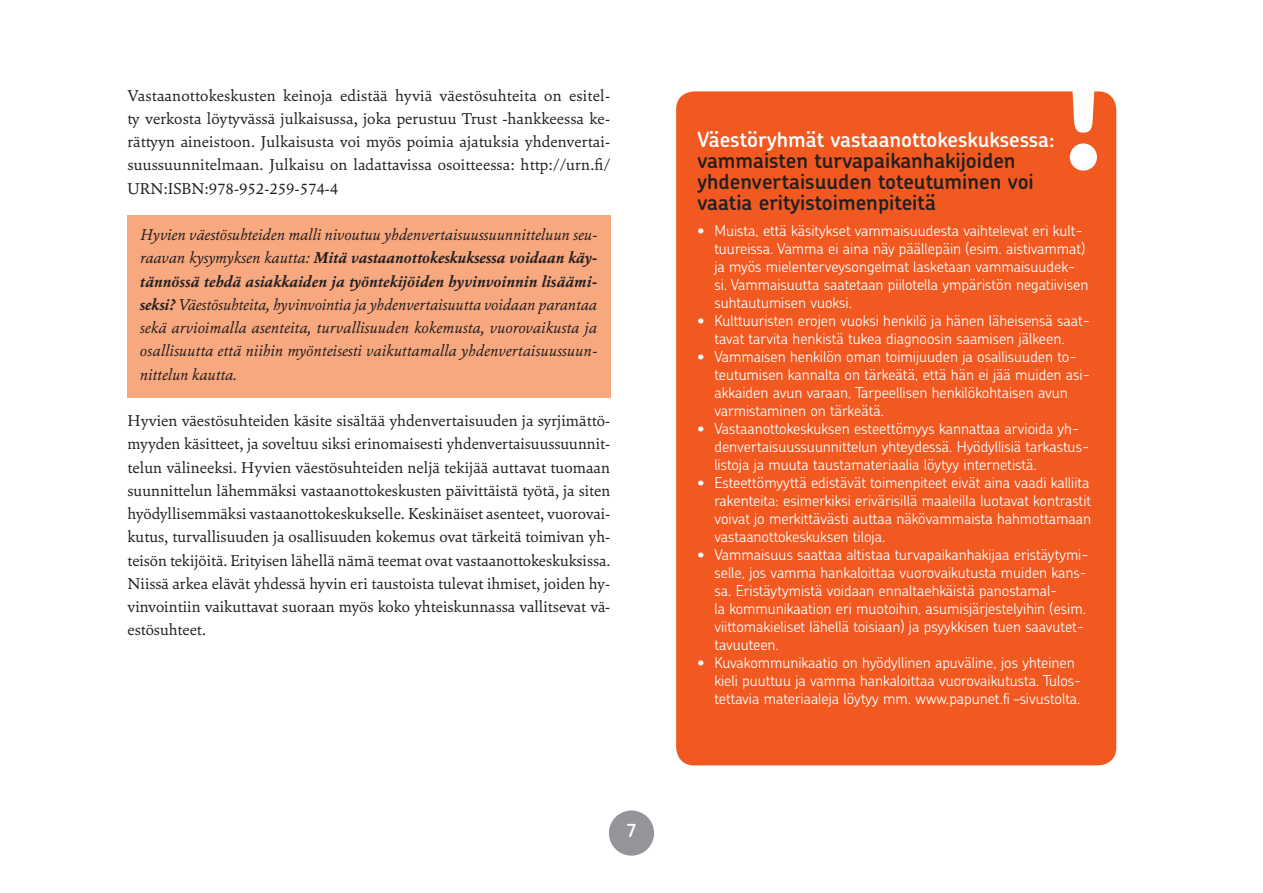
<style>
.page{position:relative;width:1263px;height:893px;background:#fff}
.page>*{position:absolute;margin:0;border:0;box-sizing:border-box;transform-origin:0 0}
.t1{font:800 150px "Chevin";color:#fff}
.kuvatext_ei_rivitys{font:600 21px/21px "Chevin";color:#231f20}
.t2{font:600 18px "Chevin";color:#fff}
.leipä{font:15.75px/23.2px "Cala";color:#231f20;text-align:justify}
.leipä-2{font:italic 15.75px/23.2px "Cala";color:#231f20;text-align:justify}
.t3{font:300 15px/18px "Chevin";color:#fff}
.s1{font-weight:700}
.s2{color:#fff}
</style>
<div class="page">
<div style="left:609px;top:810px;width:45px;height:46px;background:#939598;border-radius:50%"></div>
<div style="left:127px;top:215px;width:484px;height:183px;background:#f8a87e"></div>
<div style="left:676px;top:91px;width:440px;height:674px;background:#f15921;border-radius:18px"></div>
<p class="leipä" style="left:128px;top:83px;width:484px">Vastaanottokeskusten keinoja edistää hyviä väestösuhteita on esitel&shy;ty verkosta löytyvässä julkaisussa, joka perustuu Trust -hankkeessa ke&shy;rättyyn aineistoon. Julkaisusta voi myös poimia ajatuksia yhdenvertai&shy;suussuunnitelmaan. Julkaisu on ladattavissa osoitteessa: http://urn.fi/ URN:ISBN:978-952-259-574-4</p>
<p class="leipä-2" style="left:140px;top:223px;width:459px">Hyvien väestösuhteiden malli nivoutuu yhdenvertaisuussuunnitteluun seu&shy;raavan kysymyksen kautta: <span class="s1">Mitä vastaanottokeskuksessa voidaan käy&shy;tännössä tehdä asiakkaiden ja työntekijöiden hyvinvoinnin lisäämi&shy;seksi?</span> Väestösuhteita, hyvinvointia ja yhdenvertaisuutta voidaan parantaa sekä arvioimalla asenteita, turvallisuuden kokemusta, vuorovaikusta ja osallisuutta että niihin myönteisesti vaikuttamalla yhdenvertaisuussuun&shy;nittelun kautta.</p>
<p class="leipä" style="left:128px;top:409px;width:484px">Hyvien väestösuhteiden käsite sisältää yhdenvertaisuuden ja syrjimättö&shy;myyden käsitteet, ja soveltuu siksi erinomaisesti yhdenvertaisuussuunnit&shy;telun välineeksi. Hyvien väestösuhteiden neljä tekijää auttavat tuomaan suunnittelun lähemmäksi vastaanottokeskusten päivittäistä työtä, ja siten hyödyllisemmäksi vastaanottokeskukselle. Keskinäiset asenteet, vuorovai&shy;kutus, turvallisuuden ja osallisuuden kokemus ovat tärkeitä toimivan yh&shy;teisön tekijöitä. Erityisen lähellä nämä teemat ovat vastaanottokeskuksissa.<br>Niissä arkea elävät yhdessä hyvin eri taustoista tulevat ihmiset, joiden hy&shy;vinvointiin vaikuttavat suoraan myös koko yhteiskunnassa vallitsevat vä&shy;estösuhteet.</p>
<p class="t2" style="left:626px;top:819px;width:12px">7</p>
<p class="t1" style="left:1058px;top:16px;width:51px">!</p>
<p class="kuvatext_ei_rivitys" style="left:697px;top:128px;width:359px"><span class="s2">Väestöryhmät vastaanottokeskuksessa: </span>vammaisten turvapaikanhakijoiden yhdenvertaisuuden toteutuminen voi vaatia erityistoimenpiteitä</p>
<p class="t3" style="left:714px;top:222px;width:375px;text-indent:-17px">• Muista, että käsitykset vammaisuudesta vaihtelevat eri kult&shy;tuureissa. Vamma ei aina näy päällepäin (esim. aistivammat) ja myös mielenterveysongelmat lasketaan vammaisuudek&shy;si. Vammaisuutta saatetaan piilotella ympäristön negatiivisen suhtautumisen vuoksi.</p>
<p class="t3" style="left:697px;top:312px;width:394px;text-align:center">• Kulttuuristen erojen vuoksi henkilö ja hänen läheisensä saat&shy;tavat tarvita henkistä tukea diagnoosin saamisen jälkeen.</p>
<p class="t3" style="left:714px;top:348px;width:377px;text-indent:-17px">• Vammaisen henkilön oman toimijuuden ja osallisuuden to&shy;teutumisen kannalta on tärkeätä, että hän ei jää muiden asi&shy;akkaiden avun varaan. Tarpeellisen henkilökohtaisen avun varmistaminen on tärkeätä.</p>
<p class="t3" style="left:714px;top:420px;width:376px;text-indent:-17px">• Vastaanottokeskuksen esteettömyys kannattaa arvioida yh&shy;denvertaisuussuunnittelun yhteydessä. Hyödyllisiä tarkastus&shy;listoja ja muuta taustamateriaalia löytyy internetistä.</p>
<p class="t3" style="left:714px;top:474px;width:378px;text-align:justify;text-indent:-17px">• Esteettömyyttä edistävät toimenpiteet eivät aina vaadi kalliita rakenteita: esimerkiksi erivärisillä maaleilla luotavat kontrastit voivat jo merkittävästi auttaa näkövammaista hahmottamaan vastaanottokeskuksen tiloja.</p>
<p class="t3" style="left:714px;top:546px;width:376px;text-indent:-17px">• Vammaisuus saattaa altistaa turvapaikanhakijaa eristäytymi&shy;selle, jos vamma hankaloittaa vuorovaikutusta muiden kans&shy;sa. Eristäytymistä voidaan ennaltaehkäistä panostamal-<br>la kommunikaation eri muotoihin, asumisjärjestelyihin (esim. viittomakieliset lähellä toisiaan) ja psyykkisen tuen saavutet&shy;tavuuteen.</p>
<p class="t3" style="left:714px;top:654px;width:369px;text-indent:-17px">• Kuvakommunikaatio on hyödyllinen apuväline, jos yhteinen kieli puuttuu ja vamma hankaloittaa vuorovaikutusta. Tulos&shy;tettavia materiaaleja löytyy mm. www.papunet.fi –sivustolta.</p>
</div>
